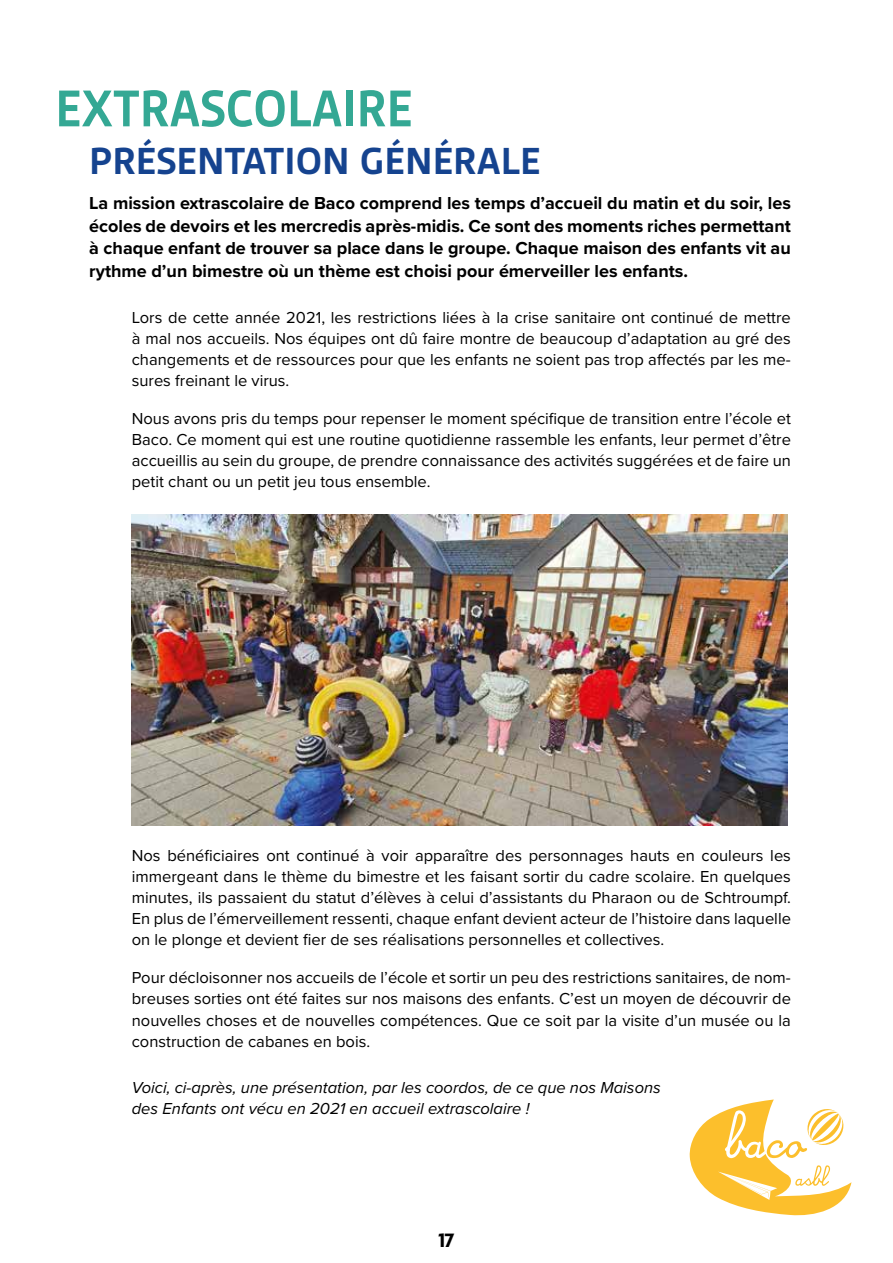
<style>
.page{position:relative;width:893px;height:1263px;background:#fff}
.page>*{position:absolute;margin:0;border:0;box-sizing:border-box;transform-origin:0 0}
.t1{font:700 55.5px "Gesta";color:#34a894;scale:.93 1}
.t2{font:700 40.5px "Gesta";color:#15438f}
.t3{font:700 21px "Agenda";color:#000}
.t4{font:700 18px/22.5px "Proxima Nova";color:#000;text-align:justify}
.t5{font:16.5px/21px "Proxima Nova";color:#000;text-align:justify}
.t6{font:italic 16.5px/21px "Proxima Nova";color:#000}
</style>
<div class="page">
<svg style="left:689px;top:1099px;width:162px;height:117px"></svg>
<img style="left:132px;top:514px;width:655px;height:311px">
<h1 class="t1" style="left:55px;top:77px;width:386px">EXTRASCOLAIRE</h1>
<h2 class="t2" style="left:89px;top:138px;width:453px">PRÉSENTATION GÉNÉRALE</h2>
<p class="t4" style="left:89px;top:192px;width:703px">La mission extrascolaire de Baco comprend les temps d’accueil du matin et du soir, les écoles de devoirs et les mercredis après-midis. Ce sont des moments riches permettant à chaque enfant de trouver sa place dans le groupe. Chaque maison des enfants vit au rythme d’un bimestre où un thème est choisi pour émerveiller les enfants.</p>
<p class="t5" style="left:132px;top:307px;width:661px">Lors de cette année 2021, les restrictions liées à la crise sanitaire ont continué de mettre à mal nos accueils. Nos équipes ont dû faire montre de beaucoup d’adaptation au gré des changements et de ressources pour que les enfants ne soient pas trop affectés par les me&shy;sures freinant le virus.</p>
<p class="t5" style="left:132px;top:408px;width:661px">Nous avons pris du temps pour repenser le moment spécifique de transition entre l’école et Baco. Ce moment qui est une routine quotidienne rassemble les enfants, leur permet d’être accueillis au sein du groupe, de prendre connaissance des activités suggérées et de faire un petit chant ou un petit jeu tous ensemble.</p>
<p class="t5" style="left:132px;top:845px;width:661px">Nos bénéficiaires ont continué à voir apparaître des personnages hauts en couleurs les immergeant dans le thème du bimestre et les faisant sortir du cadre scolaire. En quelques minutes, ils passaient du statut d’élèves à celui d’assistants du Pharaon ou de Schtroumpf.<br>En plus de l’émerveillement ressenti, chaque enfant devient acteur de l’histoire dans laquelle on le plonge et devient fier de ses réalisations personnelles et collectives.</p>
<p class="t5" style="left:132px;top:967px;width:661px">Pour décloisonner nos accueils de l’école et sortir un peu des restrictions sanitaires, de nom&shy;breuses sorties ont été faites sur nos maisons des enfants. C’est un moyen de découvrir de nouvelles choses et de nouvelles compétences. Que ce soit par la visite d’un musée ou la construction de cabanes en bois.</p>
<p class="t6" style="left:132px;top:1076px;width:530px">Voici, ci-après, une présentation, par les coordos, de ce que nos Maisons des Enfants ont vécu en 2021 en accueil extrascolaire !</p>
<p class="t3" style="left:438px;top:1229px;width:18px">17</p>
</div>
